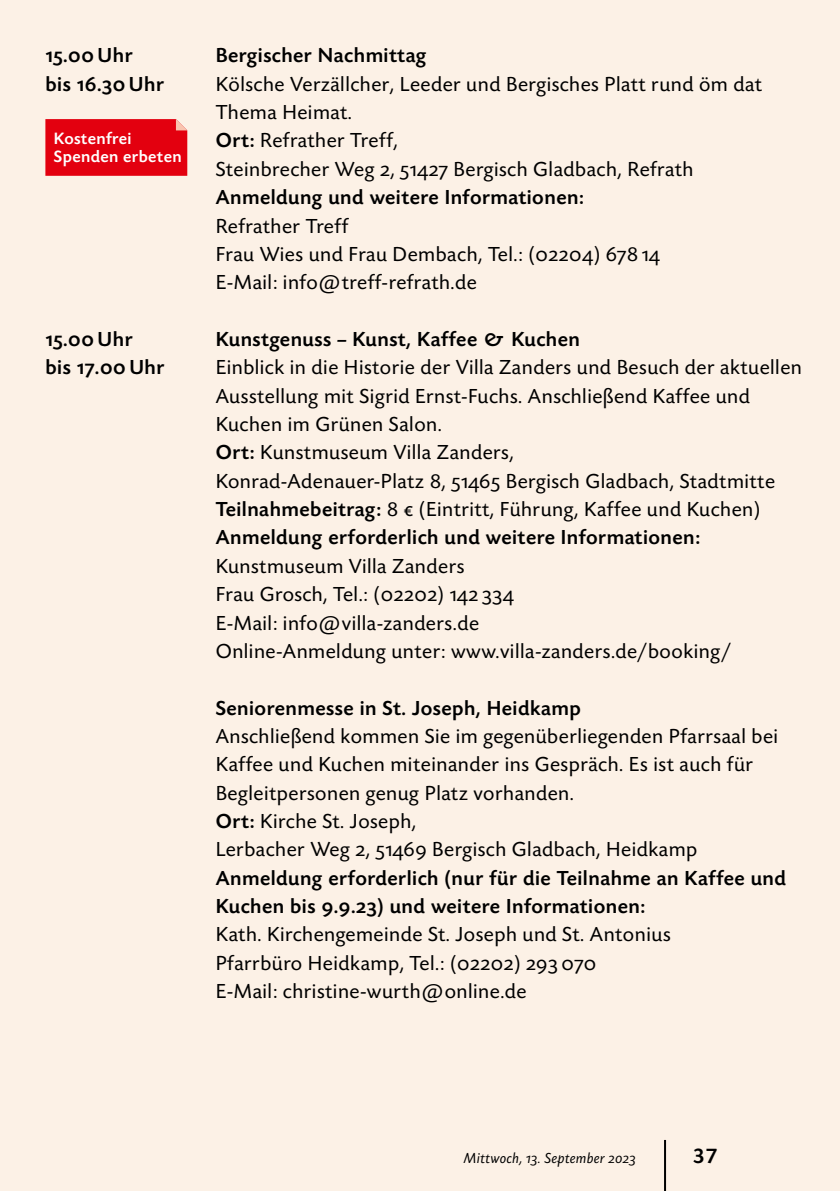
<style>
.page{position:relative;width:840px;height:1191px;background:#fff}
.page>*{position:absolute;margin:0;border:0;box-sizing:border-box;transform-origin:0 0}
.t1{font:500 22px "Today Sans Now Pro";color:#000}
.FL_Txt{font:21px/28.4px "Today Sans Now Pro";letter-spacing:.025em;color:#000}
.FL_Txt-2{font:500 21px/28.4px "Today Sans Now Pro";letter-spacing:.025em;color:#000}
.Kostenfrei{font:500 17px/18px "Today Sans Now Pro";letter-spacing:.025em;color:#fff}
.t2{font:italic 15px "Today Sans Now Pro";letter-spacing:.025em;color:#000}
.s1{font-weight:500}
</style>
<div class="page">
<div style="left:0;top:0;width:839px;height:1191px;background:#fcf1e6"></div>
<hr style="left:663px;top:1140px;width:2px;height:51px;background:#000">
<div style="left:45px;top:119px;width:142px;height:57px;background:#e3000f"></div>
<p class="FL_Txt-2" style="left:45px;top:41px;width:120px">15.00 Uhr<br>bis 16.30 Uhr</p>
<p class="Kostenfrei" style="left:54px;top:130px;width:129px">Kostenfrei<br>Spenden erbeten</p>
<p class="FL_Txt-2" style="left:45px;top:325px;width:120px">15.00 Uhr<br>bis 17.00 Uhr</p>
<p class="FL_Txt-2" style="left:215px;top:41px;width:212px">Bergischer Nachmittag</p>
<p class="FL_Txt" style="left:215px;top:70px;width:547px">Kölsche Verzällcher, Leeder und Bergisches Platt rund öm dat<br>Thema Heimat.</p>
<p class="FL_Txt" style="left:215px;top:126px;width:183px"><span class="s1">Ort:</span> Refrather Treff,</p>
<p class="FL_Txt" style="left:215px;top:155px;width:479px">Steinbrecher Weg 2, 51427 Bergisch Gladbach, Refrath</p>
<p class="FL_Txt-2" style="left:215px;top:183px;width:369px">Anmeldung und weitere Informationen:</p>
<p class="FL_Txt" style="left:215px;top:211px;width:134px">Refrather Treff</p>
<p class="FL_Txt" style="left:215px;top:240px;width:445px">Frau Wies und Frau Dembach, Tel.: (02204) 678 14</p>
<p class="FL_Txt" style="left:215px;top:268px;width:262px">E-Mail: info@treff-refrath.de</p>
<p class="FL_Txt-2" style="left:215px;top:325px;width:365px">Kunstgenuss – Kunst, Kaffee &amp; Kuchen</p>
<p class="FL_Txt" style="left:215px;top:353px;width:587px">Einblick in die Historie der Villa Zanders und Besuch der aktuellen<br>Ausstellung mit Sigrid Ernst-Fuchs. Anschließend Kaffee und<br>Kuchen im Grünen Salon.</p>
<p class="FL_Txt" style="left:215px;top:438px;width:299px"><span class="s1">Ort:</span> Kunstmuseum Villa Zanders,</p>
<p class="FL_Txt" style="left:215px;top:467px;width:560px">Konrad-Adenauer-Platz 8, 51465 Bergisch Gladbach, Stadtmitte</p>
<p class="FL_Txt" style="left:215px;top:495px;width:546px"><span class="s1">Teilnahmebeitrag:</span> 8 € (Eintritt, Führung, Kaffee und Kuchen)</p>
<p class="FL_Txt-2" style="left:215px;top:523px;width:486px">Anmeldung erforderlich und weitere Informationen:</p>
<p class="FL_Txt" style="left:215px;top:552px;width:250px">Kunstmuseum Villa Zanders</p>
<p class="FL_Txt" style="left:215px;top:580px;width:299px">Frau Grosch, Tel.: (02202) 142 334</p>
<p class="FL_Txt" style="left:215px;top:608px;width:265px">E-Mail: info@villa-zanders.de</p>
<p class="FL_Txt" style="left:215px;top:637px;width:517px">Online-Anmeldung unter: www.villa-zanders.de/booking/</p>
<p class="FL_Txt-2" style="left:215px;top:693px;width:366px">Seniorenmesse in St. Joseph, Heidkamp</p>
<p class="FL_Txt" style="left:215px;top:722px;width:563px">Anschließend kommen Sie im gegenüberliegenden Pfarrsaal bei<br>Kaffee und Kuchen miteinander ins Gespräch. Es ist auch für<br>Begleitpersonen genug Platz vorhanden.</p>
<p class="FL_Txt" style="left:215px;top:807px;width:483px"><span class="s1">Ort:</span> Kirche St. Joseph,<br>Lerbacher Weg 2, 51469 Bergisch Gladbach, Heidkamp</p>
<p class="FL_Txt-2" style="left:215px;top:864px;width:571px">Anmeldung erforderlich (nur für die Teilnahme an Kaffee und<br>Kuchen bis 9.9.23) und weitere Informationen:</p>
<p class="FL_Txt" style="left:215px;top:920px;width:456px">Kath. Kirchengemeinde St. Joseph und St. Antonius</p>
<p class="FL_Txt" style="left:215px;top:948px;width:382px">Pfarrbüro Heidkamp, Tel.: (02202) 293 070</p>
<p class="FL_Txt" style="left:215px;top:977px;width:312px">E-Mail: christine-wurth@online.de</p>
<p class="t2" style="left:463px;top:1149px;width:173px">Mittwoch, 13. September 2023</p>
<p class="t1" style="left:692px;top:1142px;width:27px">37</p>
</div>
